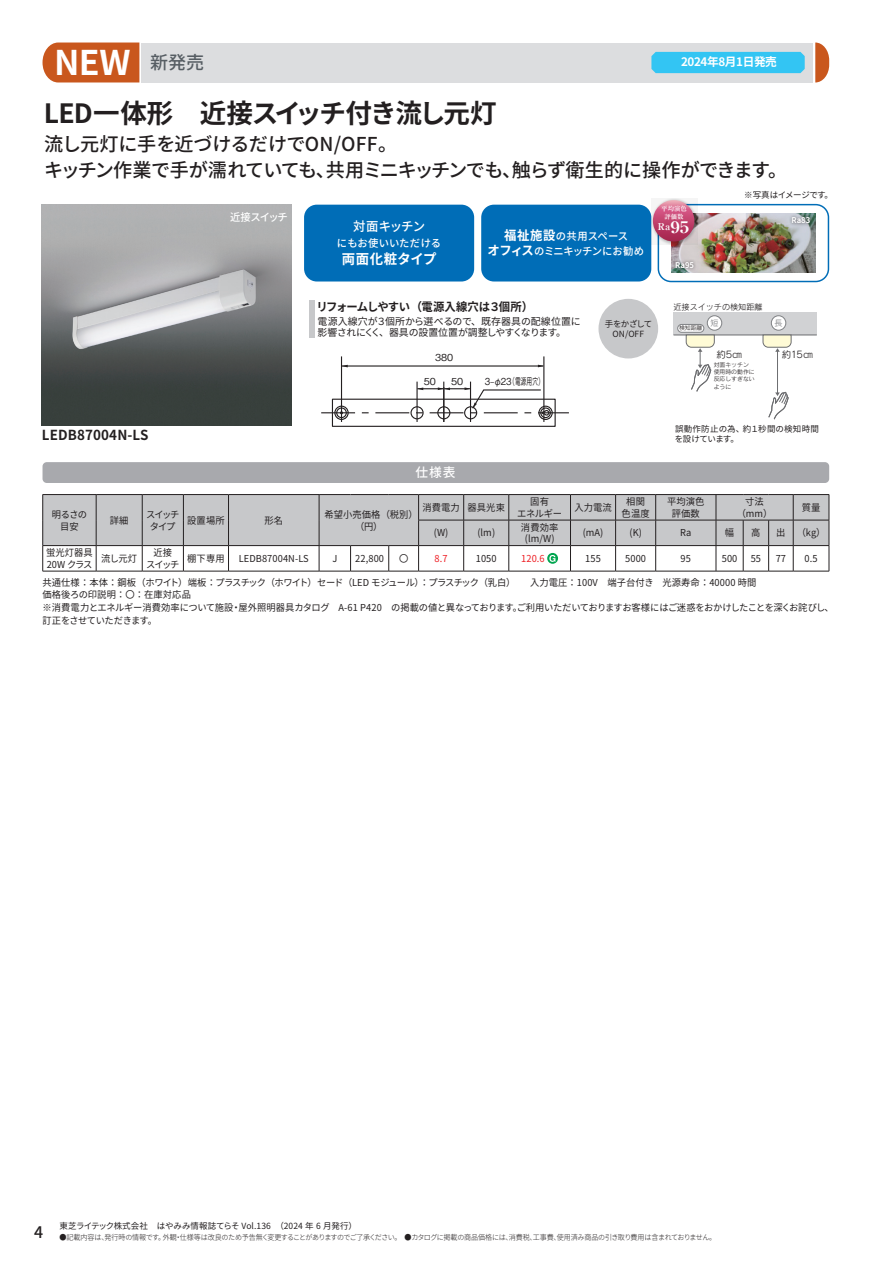
<style>
.page{position:relative;width:893px;height:1263px;background:#fff}
.page>*{position:absolute;margin:0;border:0;box-sizing:border-box;transform-origin:0 0}
.t1{font:700 34.05px "Toshiba Sans JP";color:#fff}
.t2{font:700 26.55px "Toshiba Sans JP";letter-spacing:-.04em;color:#231f20}
.t3{font:500 19.2px/26.5px "Toshiba Sans JP";letter-spacing:-.045em;color:#231f20}
.t4{font:500 15.9px "Toshiba Sans JP";color:#231f20}
.t5{font:700 13.8px "Toshiba Sans JP";letter-spacing:.01em;color:#231f20}
.t6{font:700 13.8px "Toshiba Sans JP";letter-spacing:.035em;color:#fff}
.t7{font:500 12.75px "Toshiba Sans JP";letter-spacing:.015em;color:#fff}
.t8{font:700 11.7px "Toshiba Sans JP";letter-spacing:-.08em;color:#231f20}
.t9{font:700 11.7px "Toshiba Sans JP";letter-spacing:-.035em;color:#fff}
.t10{font:500 10.65px/14.9px "Toshiba Sans JP";letter-spacing:-.015em;color:#fff;text-align:center}
.t11{font:500 10.65px "Toshiba Sans JP";letter-spacing:.02em;color:#fff}
.t12{font:9.9px/11.1px "Toshiba Sans JP";letter-spacing:-.01em;color:#231f20}
.t13{font:9.6px/12.8px "Toshiba Sans JP";letter-spacing:-.015em;color:#231f20}
.t14{font:9.6px/11.7px "Toshiba Sans JP";letter-spacing:.01em;color:#231f20;text-align:center}
.t15{font:500 9.6px "Gothic BBB Pro";color:#231f20;scale:.9 1}
.t16{font:9.6px "Toshiba Sans JP";color:#ee1d23}
.t17{font:500 9.6px "Gothic BBB Pro";color:#231f20}
.t18{font:9.45px "Rodin Pro M";color:#231f20}
.t19{font:700 expanded 9.45px "Ryumin Pro";color:#fff}
.t20{font:8.55px/9.6px "Toshiba Sans JP";color:#231f20}
.t21{font:8.55px/10.6px "Toshiba Sans JP";letter-spacing:-.03em;color:#231f20;text-align:center}
.t22{font:8.55px "Toshiba Sans JP";letter-spacing:-.05em;color:#231f20}
.t23{font:8.1px "Rodin Pro M";color:#231f20}
.t24{font:8.1px "Rodin Pro M";color:#808285}
.t25{font:700 7.95px "Toshiba Sans JP";letter-spacing:.01em;color:#fff}
.t26{font:300 7.5px "Toshiba Sans JP";letter-spacing:-.04em;color:#231f20;scale:.95 1}
.t27{font:700 6.45px/7.6px "Ryumin Pro";color:#fff;text-align:center}
.t28{font:5.85px/7.1px "Rodin Pro M";color:#231f20}
.s1{font-weight:700;font-size:12.75px}
.s2{font-stretch:normal;font-size:16.05px}
</style>
<div class="page">
<div style="left:43px;top:43px;width:96px;height:39px;background:#c9571d"></div>
<div style="left:142px;top:43px;width:671px;height:39px;background:#dcdddf"></div>
<svg style="left:815px;top:43px;width:14px;height:39px"></svg>
<div style="left:651px;top:52px;width:154px;height:21px;background:#33c5f3"></div>
<div style="left:43px;top:462px;width:786px;height:21px;background:#a8a9ad;border-radius:4px"></div>
<div style="left:304px;top:205px;width:170px;height:76px;background:#006db7;border-radius:13px"></div>
<div style="left:481px;top:205px;width:170px;height:76px;background:#006db7;border-radius:13px"></div>
<div style="left:658px;top:204px;width:171px;height:78px;border:1px solid #006db7;border-radius:13px"></div>
<img style="left:42px;top:205px;width:250px;height:220px">
<div style="left:309px;top:300px;width:6px;height:38px;background:#c7c8ca"></div>
<img style="left:672px;top:213px;width:143px;height:60px">
<div style="left:789px;top:214px;width:24px;height:13px;background:#231f20;opacity:.75"></div>
<div style="left:672px;top:258px;width:25px;height:13px;background:#231f20;opacity:.75"></div>
<svg style="left:651px;top:198px;width:47px;height:47px"></svg>
<svg style="left:653px;top:200px;width:41px;height:42px"></svg>
<div style="left:598px;top:299px;width:60px;height:59px;background:#c7c8ca;border-radius:50%"></div>
<svg style="left:42px;top:494px;width:788px;height:78px"></svg>
<hr style="left:416px;top:382px;width:2px;height:40px;background:#231f20">
<hr style="left:443px;top:382px;width:1px;height:40px;background:#231f20">
<hr style="left:341px;top:356px;width:1px;height:66px;background:#231f20">
<hr style="left:342px;top:365px;width:201px;height:2px;background:#231f20">
<hr style="left:543px;top:356px;width:1px;height:66px;background:#231f20">
<hr style="left:470px;top:382px;width:1px;height:40px;background:#231f20">
<div style="left:332px;top:399px;width:224px;height:28px;border:1px solid #231f20"></div>
<div style="left:410px;top:406px;width:14px;height:13px;border:1px solid #231f20;border-radius:50%"></div>
<div style="left:334px;top:406px;width:15px;height:14px;border:1px solid #231f20;border-radius:50%"></div>
<div style="left:336px;top:407px;width:11px;height:11px;border:1px solid #231f20;border-radius:50%"></div>
<div style="left:538px;top:406px;width:15px;height:14px;border:1px solid #231f20;border-radius:50%"></div>
<div style="left:540px;top:407px;width:11px;height:11px;border:1px solid #231f20;border-radius:50%"></div>
<svg style="left:321px;top:387px;width:248px;height:29px"></svg>
<div style="left:437px;top:406px;width:13px;height:13px;border:1px solid #231f20;border-radius:50%"></div>
<div style="left:464px;top:406px;width:13px;height:13px;border:1px solid #231f20;border-radius:50%"></div>
<div style="left:673px;top:313px;width:144px;height:22px;background:#d1d2d4"></div>
<div style="left:707px;top:316px;width:15px;height:14px;background:#fff;border-radius:50%"></div>
<div style="left:707px;top:315px;width:15px;height:15px;border:1px solid #808285;border-radius:50%"></div>
<div style="left:771px;top:316px;width:15px;height:14px;background:#fff;border-radius:50%"></div>
<div style="left:771px;top:315px;width:15px;height:15px;border:1px solid #808285;border-radius:50%"></div>
<div style="left:678px;top:324px;width:26px;height:8px;background:#fff;border-radius:4px"></div>
<div style="left:677px;top:324px;width:27px;height:8px;border:1px solid #808285;border-radius:4px"></div>
<hr style="left:777px;top:350px;width:1px;height:44px;background:#6c6d70">
<svg style="left:768px;top:392px;width:21px;height:27px"></svg>
<hr style="left:673px;top:335px;width:144px;height:1px;background:#6c6d70">
<svg style="left:686px;top:334px;width:29px;height:58px"></svg>
<svg style="left:762px;top:334px;width:30px;height:18px"></svg>
<h1 class="t1" style="left:54px;top:44px;width:152px">NEW <sup>新発売</sup></h1>
<p class="t9" style="left:681px;top:55px;width:97px">2024年8月1日発売</p>
<h2 class="t2" style="left:44px;top:98px;width:454px">LED一体形　近接スイッチ付き流し元灯</h2>
<h3 class="t3" style="left:44px;top:131px;width:744px">流し元灯に手を近づけるだけでON/OFF。<br>キッチン作業で手が濡れていても、共用ミニキッチンでも、触らず衛生的に操作ができます。</h3>
<h3 class="t5" style="left:42px;top:428px;width:108px">LEDB87004N-LS</h3>
<p class="t10" style="left:230px;top:210px;width:59px">近接スイッチ</p>
<h3 class="t7" style="left:353px;top:220px;width:74px">対面キッチン</h3>
<p class="t11" style="left:337px;top:237px;width:106px">にもお使いいただける</p>
<h3 class="t6" style="left:342px;top:251px;width:96px">両面化粧タイプ</h3>
<p class="t10" style="left:488px;top:229px;width:158px"><span class="s1">福祉施設</span>の共用スペース<br><span class="s1">オフィス</span>のミニキッチンにお勧め</p>
<p class="t27" style="left:661px;top:204px;width:27px">平均演色評価数</p>
<p class="t19" style="left:658px;top:219px;width:33px">Ra<span class="s2">95</span></p>
<p class="t25" style="left:675px;top:261px;width:20px">Ra95</p>
<p class="t22" style="left:744px;top:190px;width:90px">※写真はイメージです。</p>
<p class="t25" style="left:791px;top:216px;width:20px">Ra83</p>
<p class="t8" style="left:316px;top:300px;width:218px">リフォームしやすい（電源入線穴は３個所）</p>
<p class="t12" style="left:318px;top:316px;width:265px">電源入線穴が３個所から選べるので、既存器具の配線位置に影響されにくく、器具の設置位置が調整しやすくなります。</p>
<p class="t17" style="left:435px;top:350px;width:20px">380</p>
<p class="t17" style="left:451px;top:374px;width:14px">50</p>
<p class="t17" style="left:424px;top:374px;width:14px">50</p>
<p class="t15" style="left:485px;top:374px;width:69px">3‒φ23（電源用穴）</p>
<h3 class="t7" style="left:416px;top:465px;width:41px">仕様表</h3>
<p class="t21" style="left:605px;top:318px;width:49px">手をかざして<br>ON/OFF</p>
<p class="t23" style="left:673px;top:301px;width:91px">近接スイッチの検知距離</p>
<p class="t24" style="left:710px;top:318px;width:10px">短</p>
<p class="t24" style="left:774px;top:318px;width:10px">長</p>
<p class="t18" style="left:716px;top:349px;width:27px">約5㎝</p>
<p class="t18" style="left:782px;top:349px;width:32px">約15㎝</p>
<p class="t28" style="left:679px;top:324px;width:25px">検知距離</p>
<p class="t28" style="left:714px;top:361px;width:43px">対面キッチン使用時の動作に反応しすぎないように</p>
<p class="t20" style="left:675px;top:424px;width:146px">誤動作防止の為、約１秒間の検知時間を設けています。</p>
<p class="t14" style="left:52px;top:509px;width:37px">明るさの目安</p>
<p class="t14" style="left:110px;top:514px;width:20px">詳細</p>
<p class="t14" style="left:146px;top:509px;width:35px">スイッチタイプ</p>
<p class="t14" style="left:187px;top:514px;width:39px">設置場所</p>
<p class="t14" style="left:264px;top:514px;width:20px">形名</p>
<p class="t14" style="left:324px;top:509px;width:95px">希望小売価格（税別）（円）</p>
<p class="t14" style="left:422px;top:502px;width:84px">消費電力 器具光束</p>
<p class="t14" style="left:517px;top:496px;width:46px">固有<br>エネルギー</p>
<p class="t14" style="left:574px;top:502px;width:39px">入力電流</p>
<p class="t14" style="left:622px;top:496px;width:30px">相関色温度</p>
<p class="t14" style="left:667px;top:496px;width:39px">平均演色評価数</p>
<p class="t14" style="left:737px;top:496px;width:37px">寸法（mm）</p>
<p class="t14" style="left:802px;top:502px;width:20px">質量</p>
<p class="t14" style="left:434px;top:527px;width:16px">(W)</p>
<p class="t14" style="left:477px;top:527px;width:19px">(lm)</p>
<p class="t14" style="left:521px;top:521px;width:39px">消費効率(lm/W)</p>
<p class="t14" style="left:583px;top:527px;width:22px">(mA)</p>
<p class="t14" style="left:629px;top:527px;width:14px">(K)</p>
<p class="t14" style="left:680px;top:527px;width:13px">Ra</p>
<p class="t14" style="left:725px;top:527px;width:11px">幅</p>
<p class="t14" style="left:751px;top:527px;width:11px">高</p>
<p class="t14" style="left:776px;top:527px;width:51px">出 （kg）</p>
<p class="t14" style="left:46px;top:547px;width:48px;text-align:left">蛍光灯器具<br>20W クラス</p>
<p class="t14" style="left:101px;top:553px;width:37px">流し元灯</p>
<p class="t14" style="left:146px;top:547px;width:35px">近接<br>スイッチ</p>
<p class="t14" style="left:187px;top:553px;width:39px">棚下専用</p>
<p class="t14" style="left:239px;top:553px;width:72px">LEDB87004N-LS</p>
<p class="t14" style="left:332px;top:553px;width:6px">J</p>
<p class="t14" style="left:355px;top:553px;width:30px">22,800</p>
<p class="t14" style="left:399px;top:553px;width:11px">〇</p>
<p class="t16" style="left:435px;top:553px;width:15px">8.7</p>
<p class="t14" style="left:476px;top:553px;width:22px">1050</p>
<p class="t16" style="left:521px;top:553px;width:25px">120.6</p>
<p class="t14" style="left:585px;top:553px;width:17px">155</p>
<p class="t14" style="left:625px;top:553px;width:22px">5000</p>
<p class="t14" style="left:681px;top:553px;width:12px">95</p>
<p class="t14" style="left:722px;top:553px;width:17px">500</p>
<p class="t14" style="left:751px;top:553px;width:12px">55</p>
<p class="t14" style="left:776px;top:553px;width:12px">77</p>
<p class="t14" style="left:805px;top:553px;width:15px">0.5</p>
<p class="t13" style="left:43px;top:576px;width:793px">共通仕様：本体：鋼板（ホワイト）端板：プラスチック（ホワイト）セード（LED モジュール）：プラスチック（乳白）　　入力電圧：100V　端子台付き　光源寿命：40000 時間　<br>価格後ろの印説明：〇：在庫対応品<br>※消費電力とエネルギー消費効率について施設・屋外照明器具カタログ　A-61 P420　の掲載の値と異なっております。ご利用いただいておりますお客様にはご迷惑をおかけしたことを深くお詫びし、訂正をさせていただきます。</p>
<h3 class="t4" style="left:34px;top:1223px;width:11px">4</h3>
<p class="t20" style="left:60px;top:1222px;width:299px">東芝ライテック株式会社　はやみみ情報誌てらそ Vol.136　（2024 年 6 月発行）</p>
<p class="t26" style="left:60px;top:1233px;width:693px">●記載内容は、発行時の情報です。外観・仕様等は改良のため予告無く変更することがありますのでご了承ください。　●カタログに掲載の商品価格には、消費税、工事費、使用済み商品の引き取り費用は含まれておりません。</p>
</div>
